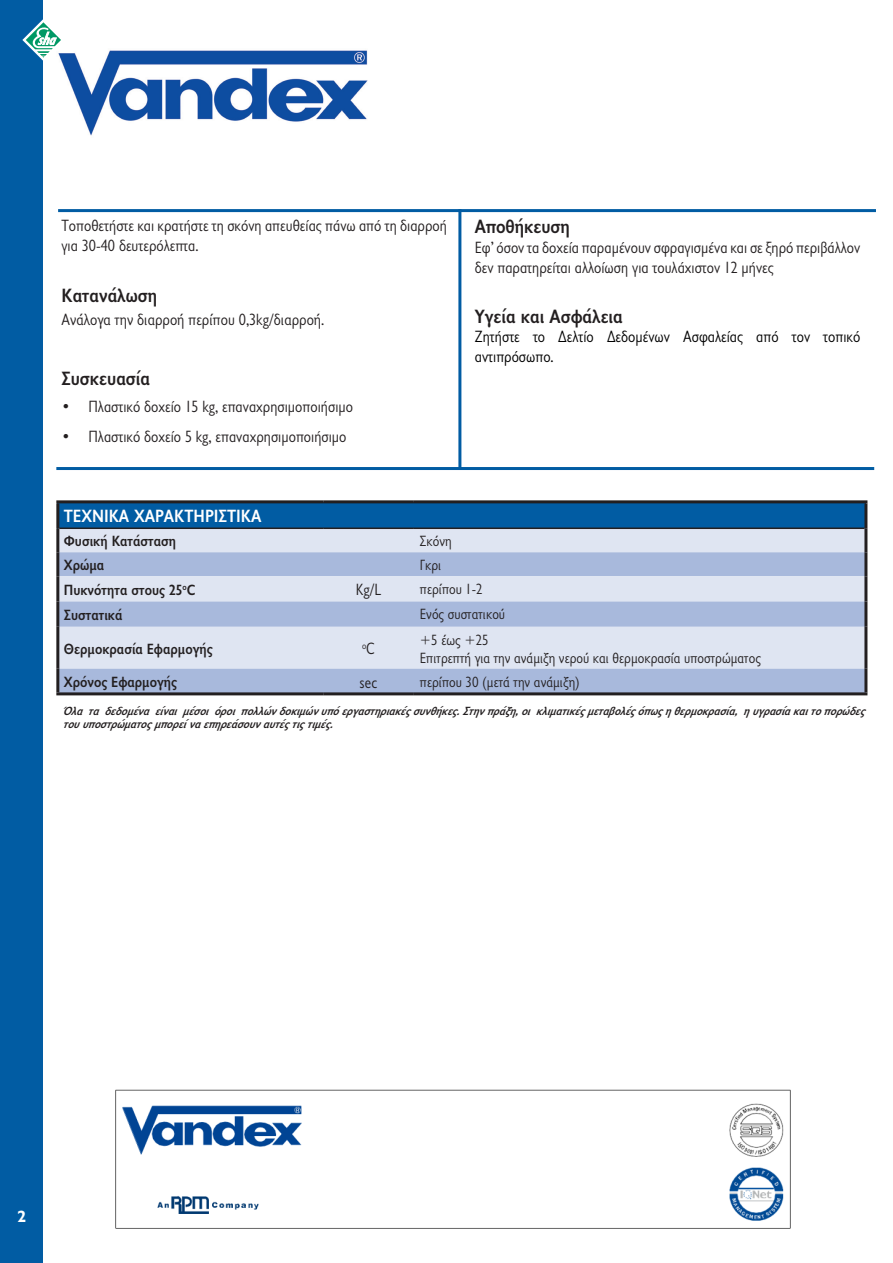
<style>
.page{position:relative;width:893px;height:1263px;background:#fff}
.page>*{position:absolute;margin:0;border:0;box-sizing:border-box;transform-origin:0 0}
.t1{font:700 19.5px "Gill Sans Hel SCOS";color:#231f20}
.t2{font:700 18px "Gill Sans Hel SCOS";color:#fff}
.t3{font:16.5px/19.8px "Gill Sans Hel Semi Condenced";color:#231f20}
.t4{font:16.5px/19.8px "Gill Sans Hel Semi Condenced";color:#000}
.t5{font:16.5px "Gill Sans Hel SCOS";color:#231f20}
.page_number{font:700 16.5px "Gill Sans Hel";color:#fff}
.t6{font:15px "Gill Sans Hel SCOS";color:#231f20}
.t7{font:700 15px "Gill Sans Hel SCOS";color:#231f20}
.t8{font:italic 700 12px/13.5px "Gill Sans Hel SCOS";color:#231f20}
.t9{font:9.6px "Gill Sans Hel SCOS";color:#231f20}
.s1{font-size:16.5px}
</style>
<div class="page">
<div style="left:0;top:0;width:43px;height:1263px;background:#015ca3"></div>
<svg style="left:22px;top:19px;width:39px;height:42px"></svg>
<img style="left:56px;top:48px;width:312px;height:88px">
<hr style="left:458px;top:209px;width:3px;height:259px;background:#015ca3">
<hr style="left:58px;top:209px;width:818px;height:3px;background:#015ca3">
<hr style="left:56px;top:467px;width:818px;height:3px;background:#015ca3">
<img style="left:115px;top:1089px;width:676px;height:140px">
<div style="left:58px;top:502px;width:808px;height:26px;background:#015ca3"></div>
<div style="left:59px;top:529px;width:805px;height:23px;background:#dfe5f2"></div>
<svg style="left:59px;top:552px;width:805px;height:49px"></svg>
<svg style="left:59px;top:601px;width:805px;height:91px;fill:#a8b9dc"></svg>
<hr style="left:59px;top:527px;width:264px;height:2px;background:#231f20">
<hr style="left:323px;top:527px;width:91px;height:2px;background:#231f20">
<hr style="left:414px;top:527px;width:450px;height:2px;background:#231f20">
<hr style="left:56px;top:500px;width:267px;height:3px;background:#231f20">
<hr style="left:56px;top:503px;width:3px;height:25px;background:#231f20">
<hr style="left:323px;top:500px;width:91px;height:3px;background:#231f20">
<hr style="left:414px;top:500px;width:453px;height:3px;background:#231f20">
<hr style="left:864px;top:503px;width:3px;height:25px;background:#231f20">
<hr style="left:56px;top:528px;width:3px;height:24px;background:#231f20">
<hr style="left:864px;top:528px;width:3px;height:24px;background:#231f20">
<hr style="left:56px;top:552px;width:3px;height:24px;background:#231f20">
<hr style="left:864px;top:552px;width:3px;height:24px;background:#231f20">
<hr style="left:56px;top:576px;width:3px;height:25px;background:#231f20">
<hr style="left:864px;top:576px;width:3px;height:25px;background:#231f20">
<hr style="left:56px;top:601px;width:3px;height:26px;background:#231f20">
<hr style="left:864px;top:601px;width:3px;height:26px;background:#231f20">
<hr style="left:56px;top:627px;width:3px;height:42px;background:#231f20">
<hr style="left:864px;top:627px;width:3px;height:42px;background:#231f20">
<hr style="left:56px;top:669px;width:3px;height:23px;background:#231f20">
<hr style="left:864px;top:669px;width:3px;height:23px;background:#231f20">
<hr style="left:56px;top:692px;width:267px;height:3px;background:#231f20">
<hr style="left:323px;top:692px;width:91px;height:3px;background:#231f20">
<hr style="left:414px;top:692px;width:453px;height:3px;background:#231f20">
<p class="t3" style="left:61px;top:215px;width:387px">Τοποθετήστε και κρατήστε τη σκόνη απευθείας πάνω από τη διαρροή για 30-40 δευτερόλεπτα.</p>
<p class="t1" style="left:61px;top:286px;width:97px">Kατανάλωση</p>
<p class="t5" style="left:61px;top:311px;width:264px">Ανάλογα την διαρροή περίπου 0,3kg/διαρροή.</p>
<p class="t1" style="left:61px;top:368px;width:90px">Συσκευασία</p>
<p class="t3" style="left:61px;top:396px;width:293px">• Πλαστικό δοχείο 15 kg, επαναχρησιμοποιήσιμο</p>
<p class="t3" style="left:61px;top:426px;width:287px">• Πλαστικό δοχείο 5 kg, επαναχρησιμοποιήσιμο</p>
<p class="t1" style="left:475px;top:217px;width:97px">Αποθήκευση</p>
<p class="t3" style="left:475px;top:238px;width:387px">Εφ’ όσον τα δοχεία παραμένουν σφραγισμένα και σε ξηρό περιβάλλον δεν παρατηρείται αλλοίωση για τουλάχιστον 12 μήνες</p>
<p class="t1" style="left:475px;top:306px;width:149px">Υγεία και Ασφάλεια</p>
<p class="t4" style="left:475px;top:327px;width:387px">Ζητήστε το Δελτίο Δεδομένων Ασφαλείας από τον τοπικό αντιπρόσωπο.</p>
<p class="t2" style="left:64px;top:507px;width:199px">ΤΕΧΝΙΚΑ ΧΑΡΑΚΤΗΡΙΣΤΙΚΑ</p>
<p class="t7" style="left:64px;top:533px;width:114px">Φυσική Κατάσταση</p>
<p class="t6" style="left:420px;top:533px;width:33px">Σκόνη</p>
<p class="t7" style="left:64px;top:557px;width:42px">Χρώμα</p>
<p class="t6" style="left:420px;top:557px;width:23px">Γκρι</p>
<p class="t7" style="left:64px;top:582px;width:133px">Πυκνότητα στους 25<sup>ο</sup>C</p>
<p class="t5" style="left:356px;top:581px;width:27px">Kg/L</p>
<p class="t6" style="left:420px;top:581px;width:64px">περίπου 1-2</p>
<p class="t7" style="left:64px;top:607px;width:60px">Συστατικά</p>
<p class="t6" style="left:420px;top:607px;width:87px">Ενός συστατικού</p>
<p class="t7" style="left:64px;top:641px;width:150px">Θερμοκρασία Εφαρμογής</p>
<p class="t9" style="left:362px;top:641px;width:14px">ο<span class="s1">C</span></p>
<p class="t6" style="left:420px;top:632px;width:70px">+5 έως +25</p>
<p class="t6" style="left:420px;top:650px;width:343px">Επιτρεπτή για την ανάμιξη νερού και θερμοκρασία υποστρώματος</p>
<p class="t7" style="left:64px;top:674px;width:115px">Χρόνος Εφαρμογής</p>
<p class="t5" style="left:360px;top:674px;width:19px">sec</p>
<p class="t6" style="left:420px;top:674px;width:162px">περίπου 30 (μετά την ανάμιξη)</p>
<p class="t8" style="left:63px;top:704px;width:808px">Όλα τα δεδομένα είναι μέσοι όροι πολλώνδοκιμώνυπόεργαστηριακέςσυνθήκες.Στηνπράξη,οι κλιματικέςμεταβολέςόπωςηθερμοκρασία, ηυγρασίακαιτοπορώδες τουυποστρώματοςμπορεί ναεπηρεάσουναυτέςτιςτιμές.</p>
<p class="page_number" style="left:18px;top:1208px;width:10px">2</p>
</div>
